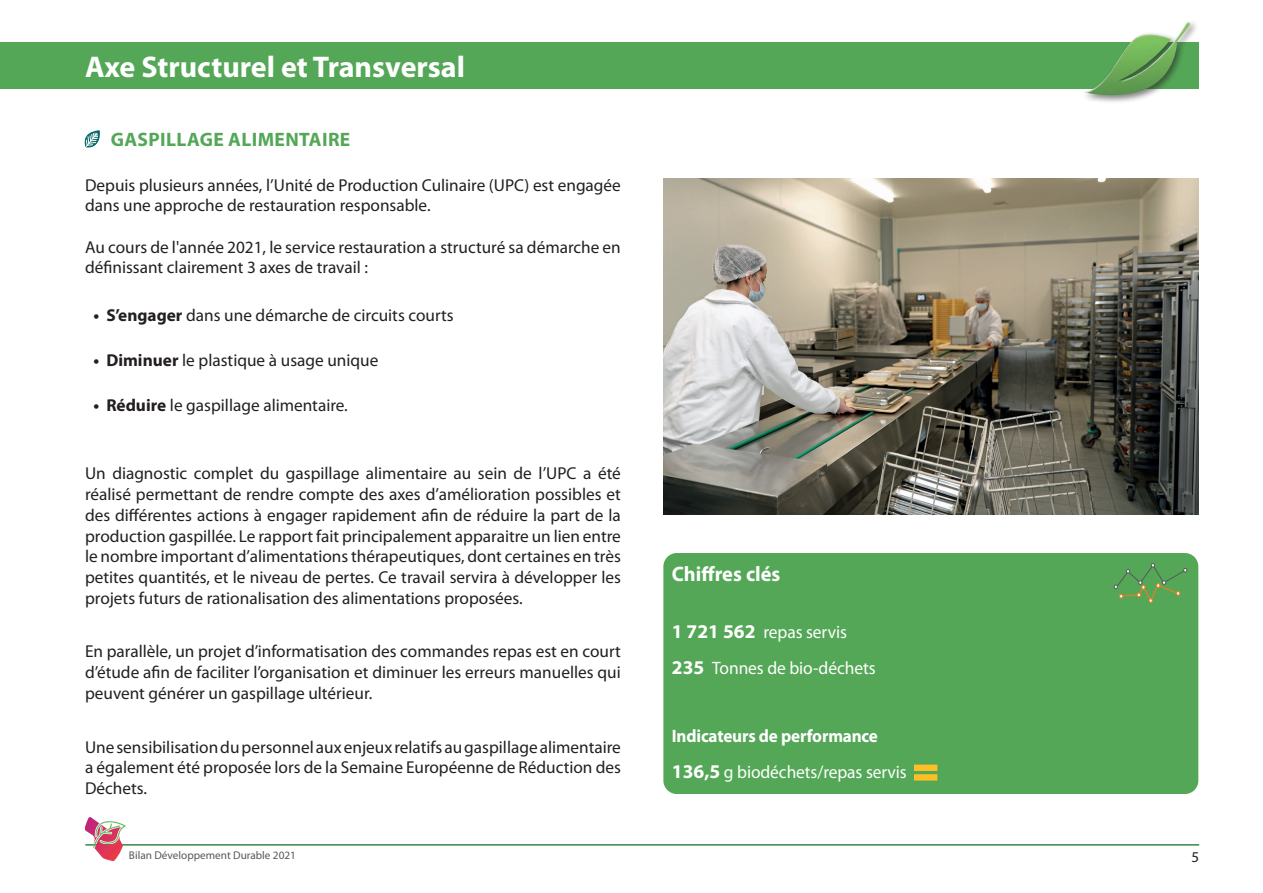
<style>
.page{position:relative;width:1263px;height:893px;background:#fff}
.page>*{position:absolute;margin:0;border:0;box-sizing:border-box;transform-origin:0 0}
.t1{font:700 30px "Myriad Pro";color:#fff}
.t2{font:700 21px "Myriad Pro";color:#fff}
.t3{font:700 19.5px "Myriad Pro";letter-spacing:.02em;color:#54a757}
.t4{font:700 18px/36px "Myriad Pro";letter-spacing:-.01em;color:#fff;scale:.95 1}
.t5{font:18px/36px "Myriad Pro";letter-spacing:-.005em;color:#fff}
.t6{font:17.25px/20.7px "Myriad Pro";color:#231f20;text-align:justify}
.t7{font:15px "Myriad Pro";color:#231f20}
.t8{font:11.25px "Myriad Pro";color:#57585a}
.s1{font-weight:700}
.s2{font-weight:700;font-size:19.5px}
.s3{font-size:19.5px}
.s4{font-weight:400}
</style>
<div class="page">
<div style="left:0;top:43px;width:1199px;height:46px;background:#54a757"></div>
<hr style="left:85px;top:844px;width:1114px;height:2px;background:#398745">
<svg style="left:84px;top:817px;width:42px;height:44px"></svg>
<div style="left:1081px;top:19px;width:118px;height:85px;background:#231f20;opacity:.57"></div>
<img style="left:1083px;top:22px;width:108px;height:78px">
<svg style="left:84px;top:130px;width:16px;height:18px"></svg>
<img style="left:663px;top:179px;width:536px;height:335px">
<div style="left:664px;top:554px;width:533px;height:239px;background:#54a757;border-radius:13px"></div>
<div style="left:663px;top:553px;width:535px;height:241px;border:2px solid #54a757;border-radius:13px"></div>
<svg style="left:914px;top:765px;width:23px;height:16px"></svg>
<svg style="left:1114px;top:563px;width:73px;height:40px"></svg>
<h1 class="t1" style="left:85px;top:47px;width:381px">Axe Structurel et Transversal</h1>
<p class="t3" style="left:111px;top:127px;width:241px">GASPILLAGE ALIMENTAIRE</p>
<p class="t6" style="left:85px;top:174px;width:537px">Depuis plusieurs années, l’Unité de Production Culinaire (UPC) est engagée dans une approche de restauration responsable.</p>
<p class="t6" style="left:85px;top:236px;width:537px">Au cours de l'année 2021, le service restauration a structuré sa démarche en définissant clairement 3 axes de travail :</p>
<p class="t6" style="left:94px;top:305px;width:362px"><span class="s1">• S’engager</span> dans une démarche de circuits courts</p>
<p class="t6" style="left:94px;top:350px;width:286px"><span class="s1">• Diminuer</span> le plastique à usage unique</p>
<p class="t6" style="left:94px;top:394px;width:256px"><span class="s1">• Réduire</span> le gaspillage alimentaire.</p>
<p class="t6" style="left:85px;top:463px;width:537px">Un diagnostic complet du gaspillage alimentaire au sein de l’UPC a été réalisé permettant de rendre compte des axes d’amélioration possibles et des différentes actions à engager rapidement afin de réduire la part de la production gaspillée. Le rapport fait principalement apparaitre un lien entre le nombre important d’alimentations thérapeutiques, dont certaines en très petites quantités, et le niveau de pertes. Ce travail servira à développer les projets futurs de rationalisation des alimentations proposées.</p>
<p class="t6" style="left:85px;top:641px;width:537px">En parallèle, un projet d’informatisation des commandes repas est en court d’étude afin de faciliter l’organisation et diminuer les erreurs manuelles qui peuvent générer un gaspillage ultérieur.</p>
<p class="t6" style="left:85px;top:736px;width:537px">Une sensibilisation du personnel aux enjeux relatifs au gaspillage alimentaire a également été proposée lors de la Semaine Européenne de Réduction des Déchets.</p>
<p class="t8" style="left:129px;top:848px;width:169px">Bilan Développement Durable 2021</p>
<p class="t2" style="left:672px;top:560px;width:110px">Chiffres clés</p>
<p class="t5" style="left:672px;top:614px;width:205px"><span class="s2">1 721 562</span> repas servis<br><span class="s2">235</span> Tonnes de bio-déchets</p>
<p class="t4" style="left:672px;top:717px;width:249px">Indicateurs de performance<br><span class="s3">136,5</span> <span class="s4">g biodéchets/repas servis</span></p>
<p class="t7" style="left:1191px;top:847px;width:9px">5</p>
</div>
